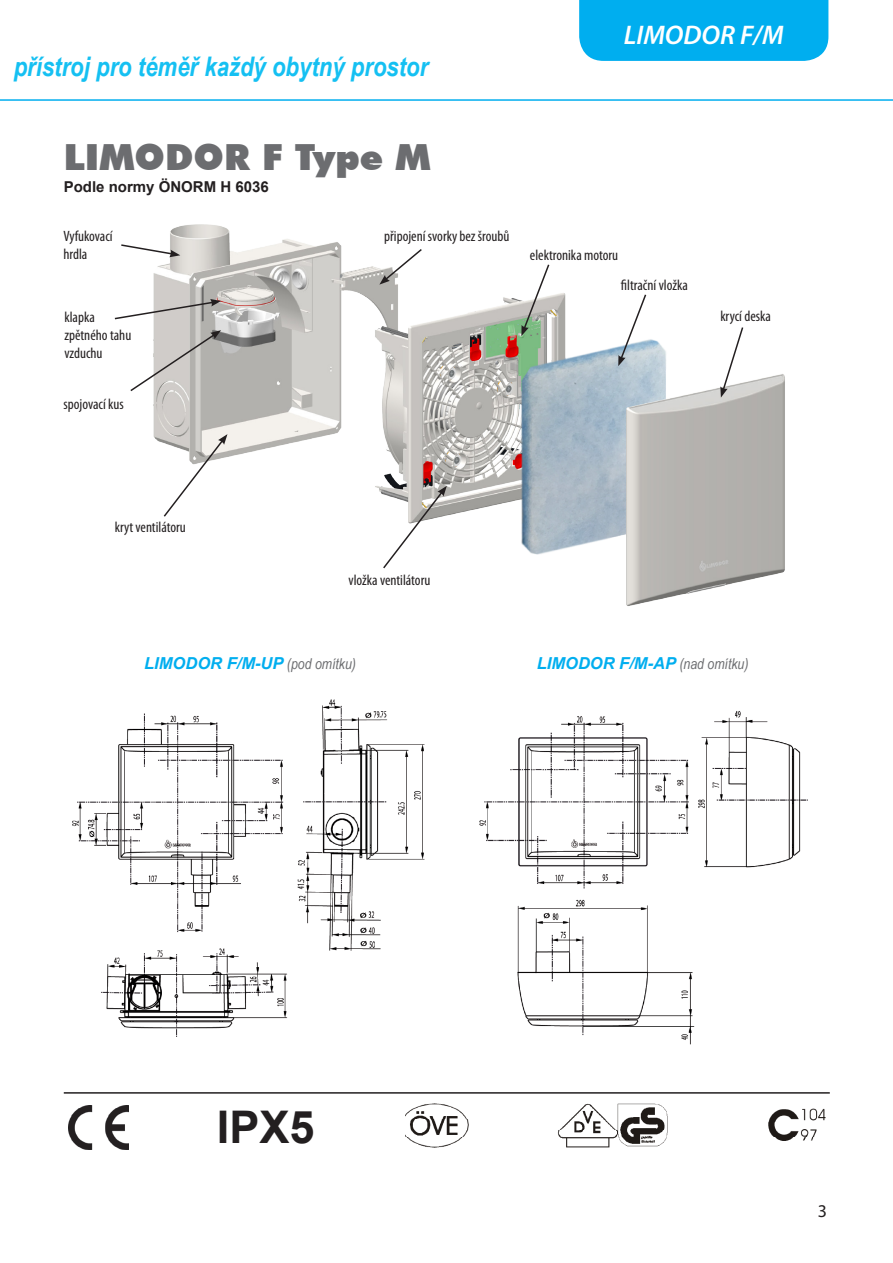
<style>
.page{position:relative;width:893px;height:1263px;background:#fff}
.page>*{position:absolute;margin:0;border:0;box-sizing:border-box;transform-origin:0 0}
.t1{font:700 45px "Arial";color:#231f20}
.t2{font:900 36px "Futura BT";color:#6c6d70}
.t3{font:italic 700 27px "Arial Narrow";color:#15c0f2}
.t4{font:italic 600 27px "Myriad Pro";color:#fff}
.t5{font:18px "Myriad Pro";color:#231f20}
.t6{font:italic 700 16.5px "Arial";color:#00aeef}
.t7{font:condensed 15px/18px "Myriad Pro";color:#231f20}
.t8{font:700 15px "Arial";color:#231f20}
.s1{font-family:"Arial Narrow";font-weight:400;font-size:15px;color:#6c6d70}
</style>
<div class="page">
<img style="left:153px;top:224px;width:632px;height:382px">
<img style="left:72px;top:699px;width:353px;height:338px">
<img style="left:479px;top:711px;width:329px;height:334px">
<img style="left:557px;top:1103px;width:111px;height:45px">
<img style="left:405px;top:1103px;width:64px;height:45px">
<img style="left:768px;top:1108px;width:58px;height:33px">
<svg style="left:121px;top:243px;width:59px;height:14px"></svg>
<svg style="left:379px;top:247px;width:44px;height:38px"></svg>
<svg style="left:618px;top:293px;width:29px;height:73px"></svg>
<svg style="left:521px;top:263px;width:30px;height:73px"></svg>
<svg style="left:720px;top:326px;width:24px;height:72px"></svg>
<img style="left:68px;top:1106px;width:60px;height:43px">
<svg style="left:162px;top:434px;width:65px;height:84px"></svg>
<svg style="left:382px;top:486px;width:65px;height:84px"></svg>
<svg style="left:130px;top:330px;width:91px;height:63px"></svg>
<svg style="left:114px;top:299px;width:107px;height:21px"></svg>
<svg style="left:0;top:0;width:893px;height:101px"></svg>
<hr style="left:64px;top:1092px;width:766px;height:2px;background:#231f20">
<h3 class="t3" style="left:14px;top:46px;width:416px">přístroj pro téměř každý obytný prostor</h3>
<h3 class="t4" style="left:624px;top:17px;width:161px">LIMODOR F/M</h3>
<h2 class="t2" style="left:64px;top:136px;width:368px">LIMODOR F Type M</h2>
<p class="t8" style="left:64px;top:177px;width:207px">Podle normy ÖNORM H 6036</p>
<p class="t7" style="left:64px;top:227px;width:51px">Vyfukovací hrdla</p>
<p class="t7" style="left:384px;top:227px;width:127px">připojení svorky bez šroubů</p>
<p class="t7" style="left:64px;top:307px;width:68px">klapka zpětného tahu vzduchu</p>
<p class="t7" style="left:64px;top:394px;width:62px">spojovací kus</p>
<p class="t7" style="left:530px;top:246px;width:90px">elektronika motoru</p>
<p class="t7" style="left:621px;top:276px;width:68px">filtrační vložka</p>
<p class="t7" style="left:720px;top:307px;width:52px">krycí deska</p>
<p class="t7" style="left:115px;top:518px;width:73px">kryt ventilátoru</p>
<p class="t7" style="left:348px;top:571px;width:83px">vložka ventilátoru</p>
<p class="t6" style="left:144px;top:652px;width:213px">LIMODOR F/M-UP <span class="s1">(pod omítku)</span></p>
<p class="t6" style="left:537px;top:652px;width:213px">LIMODOR F/M-AP <span class="s1">(nad omítku)</span></p>
<h1 class="t1" style="left:217px;top:1096px;width:99px">IPX5</h1>
<p class="t5" style="left:818px;top:1200px;width:11px">3</p>
</div>
